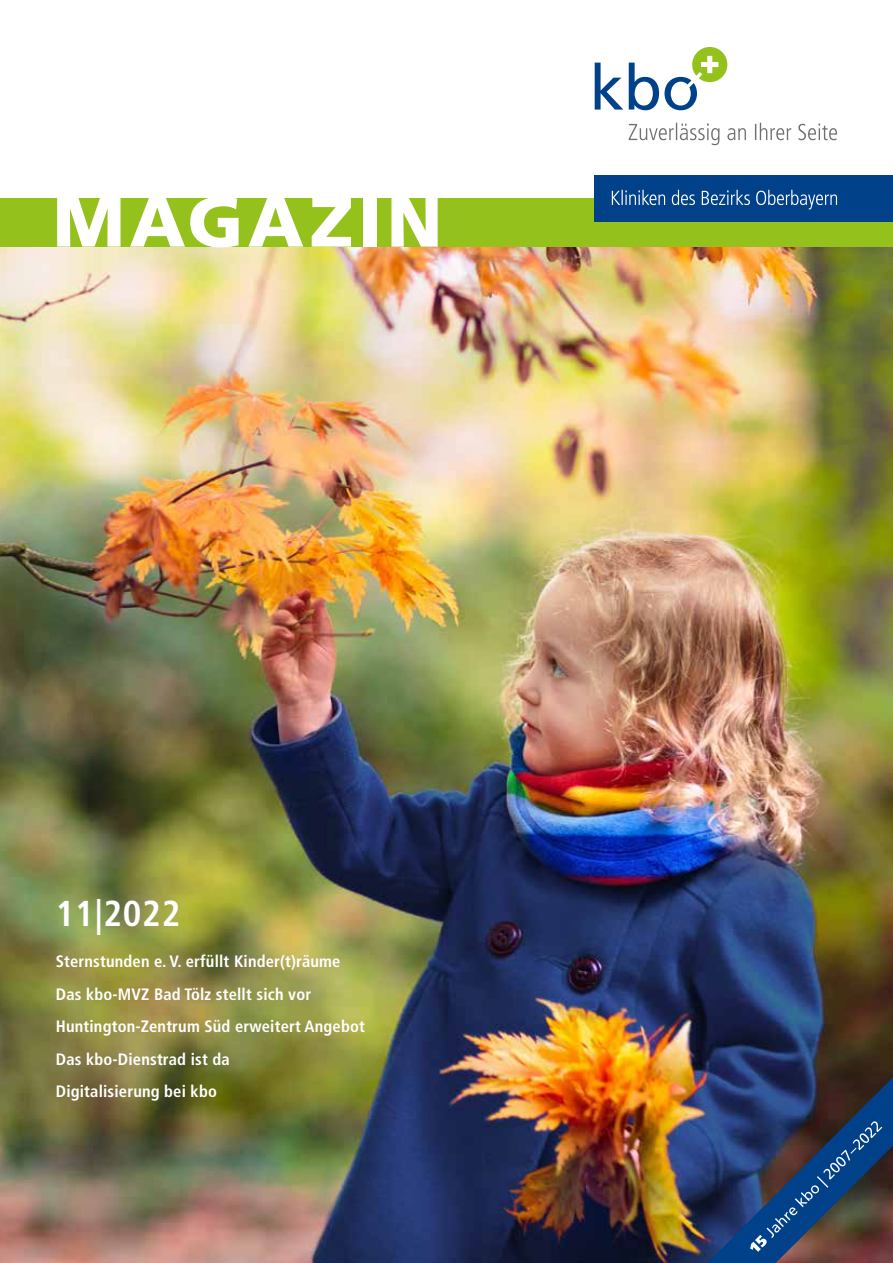
<style>
.page{position:relative;width:893px;height:1263px;background:#fff}
.page>*{position:absolute;margin:0;border:0;box-sizing:border-box;transform-origin:0 0}
.t1{font:900 70.5px "Frutiger LT Com";letter-spacing:.06em;color:#fff}
.t2{font:700 condensed 36px "Frutiger LT Com";letter-spacing:.02em;color:#fff}
.t3{font:700 condensed 16.5px/32.5px "Frutiger LT Com";letter-spacing:.01em;color:#fff}
</style>
<div class="page">
<img style="left:0;top:247px;width:893px;height:1016px">
<div style="left:0;top:198px;width:893px;height:49px;background:#94c11c"></div>
<svg style="left:707px;top:1077px;width:186px;height:186px;background:#2d3d61"></svg>
<div style="left:595px;top:175px;width:298px;height:47px;background:#004189"></div>
<svg style="left:629px;top:123px;width:208px;height:22px"></svg>
<svg style="left:595px;top:63px;width:28px;height:47px"></svg>
<svg style="left:629px;top:47px;width:98px;height:63px"></svg>
<svg style="left:612px;top:190px;width:225px;height:19px"></svg>
<h1 class="t1" style="left:53px;top:180px;width:391px">MAGAZIN</h1>
<h2 class="t2" style="left:56px;top:892px;width:126px">11|2022</h2>
<p class="t3" style="left:56px;top:945px;width:311px">Sternstunden e. V. erfüllt Kinder(t)räume Das kbo-MVZ Bad Tölz stellt sich vor Huntington-Zentrum Süd erweitert Angebot Das kbo-Dienstrad ist da<br>Digitalisierung bei kbo</p>
</div>
